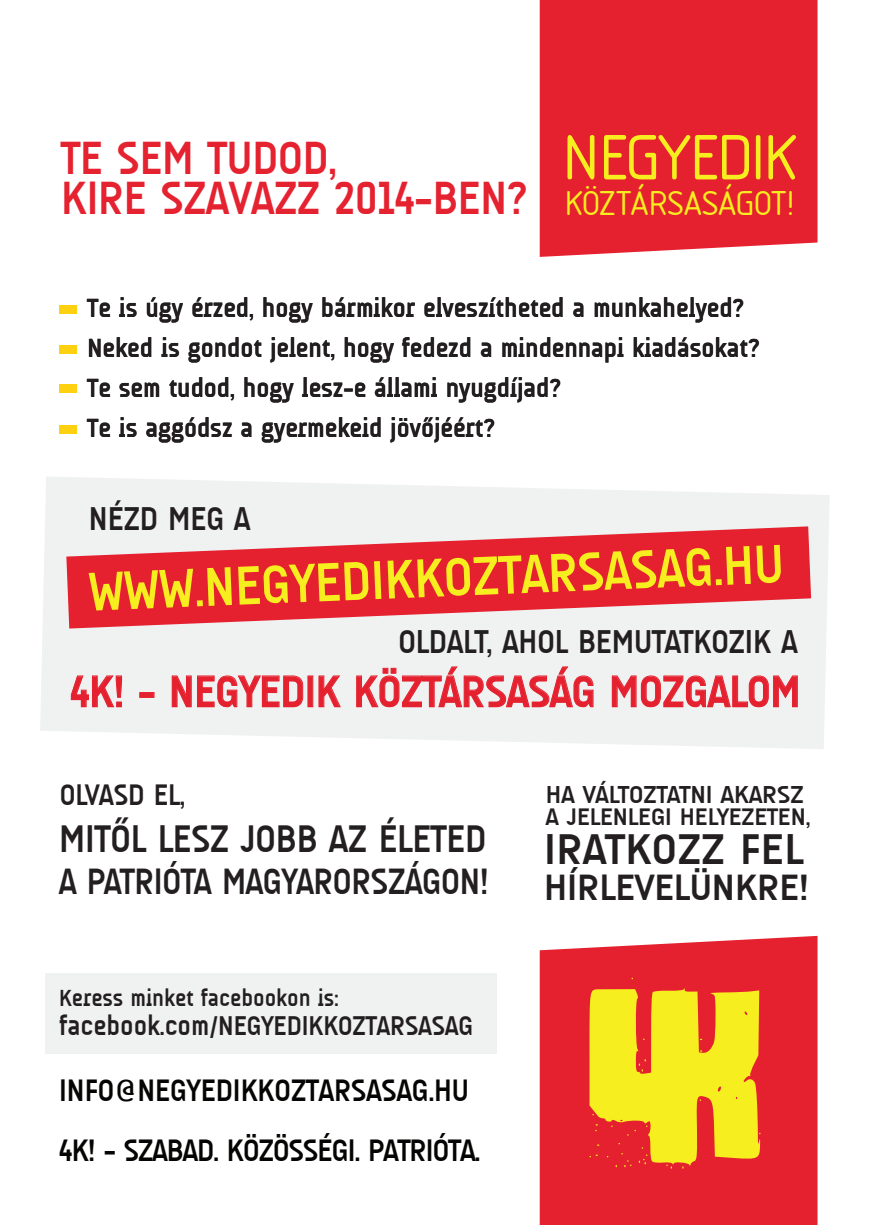
<style>
.page{position:relative;width:874px;height:1225px;background:#fff}
.page>*{position:absolute;margin:0;border:0;box-sizing:border-box;transform-origin:0 0}
.t1{font:66.6px "Isonorm";letter-spacing:-.04em;color:#f7ee20}
.t2{font:700 56px "A Udimat";color:#f7ee20}
.t3{font:700 48px/40px "A Udimat";color:#e52230}
.t4{font:700 45.6px "A Udimat";color:#e5212f}
.t5{font:700 44.2px "A Udimat";letter-spacing:.01em;color:#231f20;scale:1.1 1}
.t6{font:700 39.6px "A Udimat";color:#231f20}
.t7{font:700 37.8px "A Udimat";letter-spacing:-.005em;color:#231f20}
.t8{font:700 37.8px "A Udimat";letter-spacing:-.005em;color:#231f20;scale:1.1 1}
.t9{font:35.6px "Isonorm";letter-spacing:-.02em;color:#f7ee20}
.t10{font:700 34px "A Udimat";color:#231f20}
.t11{font:700 32px "A Udimat";letter-spacing:-.025em;color:#050504}
.t12{font:700 32px "A Udimat";color:#050504}
.t13{font:700 30.6px "A Udimat";color:#231f20}
.t14{font:700 28px "A Udimat";color:#231f20}
.t15{font:700 27px/40px "A Udimat";color:#050504}
.t16{font:700 25.2px "A Udimat";color:#231f20;scale:1.1 1}
.t17{font:700 24.6px "A Udimat";color:#231f20;scale:1.1 1}
.t18{font:700 24px "A Udimat";color:#231f20}
.s1{font-family:"Courier New"}
</style>
<div class="page">
<div style="left:46px;top:973px;width:450px;height:81px;background:#f0f1f1"></div>
<svg style="left:40px;top:477px;width:789px;height:272px;fill:#f0f1f1"></svg>
<svg style="left:66px;top:526px;width:744px;height:102px;fill:#e5212f"></svg>
<div style="left:539px;top:936px;width:278px;height:289px;background:#e5212f"></div>
<div style="left:539px;top:0;width:278px;height:257px;background:#e5212f"></div>
<div style="left:59px;top:305px;width:17px;height:8px;background:#fdd010"></div>
<div style="left:59px;top:345px;width:17px;height:9px;background:#fdd010"></div>
<div style="left:59px;top:384px;width:17px;height:9px;background:#fdd010"></div>
<div style="left:59px;top:425px;width:17px;height:8px;background:#fdd010"></div>
<svg style="left:589px;top:977px;width:171px;height:192px;background:#f1ae24"></svg>
<svg style="left:70px;top:675px;width:52px;height:33px"></svg>
<div style="left:139px;top:692px;width:15px;height:6px;border:1px solid #e4212f"></div>
<svg style="left:171px;top:675px;width:132px;height:33px"></svg>
<svg style="left:318px;top:675px;width:23px;height:33px"></svg>
<svg style="left:355px;top:665px;width:238px;height:43px"></svg>
<svg style="left:611px;top:675px;width:186px;height:33px"></svg>
<h3 class="t3" style="left:61px;top:138px;width:468px">TE SEM TUDOD,<br>KIRE SZAVAZZ 2014-BEN?</h3>
<h1 class="t1" style="left:561px;top:120px;width:237px">NEGYEDIK</h1>
<h3 class="t9" style="left:563px;top:183px;width:231px">KÖZTÁRSASÁGOT!</h3>
<p class="t15" style="left:88px;top:288px;width:673px">Te is úgy érzed, hogy bármikor elveszítheted a munkahelyed?<br>Neked is gondot jelent, hogy fedezd a mindennapi kiadásokat?<br>Te sem tudod, hogy lesz-e állami nyugdíjad?<br>Te is aggódsz a gyermekeid jövőjéért?</p>
<p class="t10" style="left:89px;top:500px;width:163px">NÉZD MEG A</p>
<h2 class="t2" style="left:88px;top:560px;width:696px;rotate:-2deg">WWW.NEGYEDIKKOZTARSASAG.HU</h2>
<p class="t10" style="left:398px;top:623px;width:400px">OLDALT, AHOL BEMUTATKOZIK A</p>
<h3 class="t4" style="left:70px;top:667px;width:731px">4K! - NEGYEDIK KÖZTÁRSASÁG MOZGALOM</h3>
<p class="t13" style="left:60px;top:778px;width:127px">OLVASD EL,</p>
<h3 class="t6" style="left:59px;top:817px;width:428px">MITŐL LESZ JOBB AZ ÉLETED</h3>
<h3 class="t7" style="left:59px;top:861px;width:431px">A PATRIÓTA MAGYARORSZÁGON!</h3>
<p class="t18" style="left:59px;top:985px;width:280px">Keress minket facebookon is:</p>
<p class="t14" style="left:59px;top:1010px;width:415px">facebook.com/NEGYEDIKKOZTARSASAG</p>
<p class="t12" style="left:59px;top:1073px;width:411px">INFO<span class="s1">@</span>NEGYEDIKKOZTARSASAG.HU</p>
<p class="t11" style="left:59px;top:1133px;width:422px">4K! - SZABAD. KÖZÖSSÉGI. PATRIÓTA.</p>
<p class="t16" style="left:545px;top:781px;width:235px">HA VÁLTOZTATNI AKARSZ</p>
<p class="t17" style="left:545px;top:803px;width:242px">A JELENLEGI HELYEZETEN,</p>
<h3 class="t5" style="left:544px;top:825px;width:237px">IRATKOZZ FEL</h3>
<h3 class="t8" style="left:544px;top:866px;width:242px">HÍRLEVELÜNKRE!</h3>
</div>
